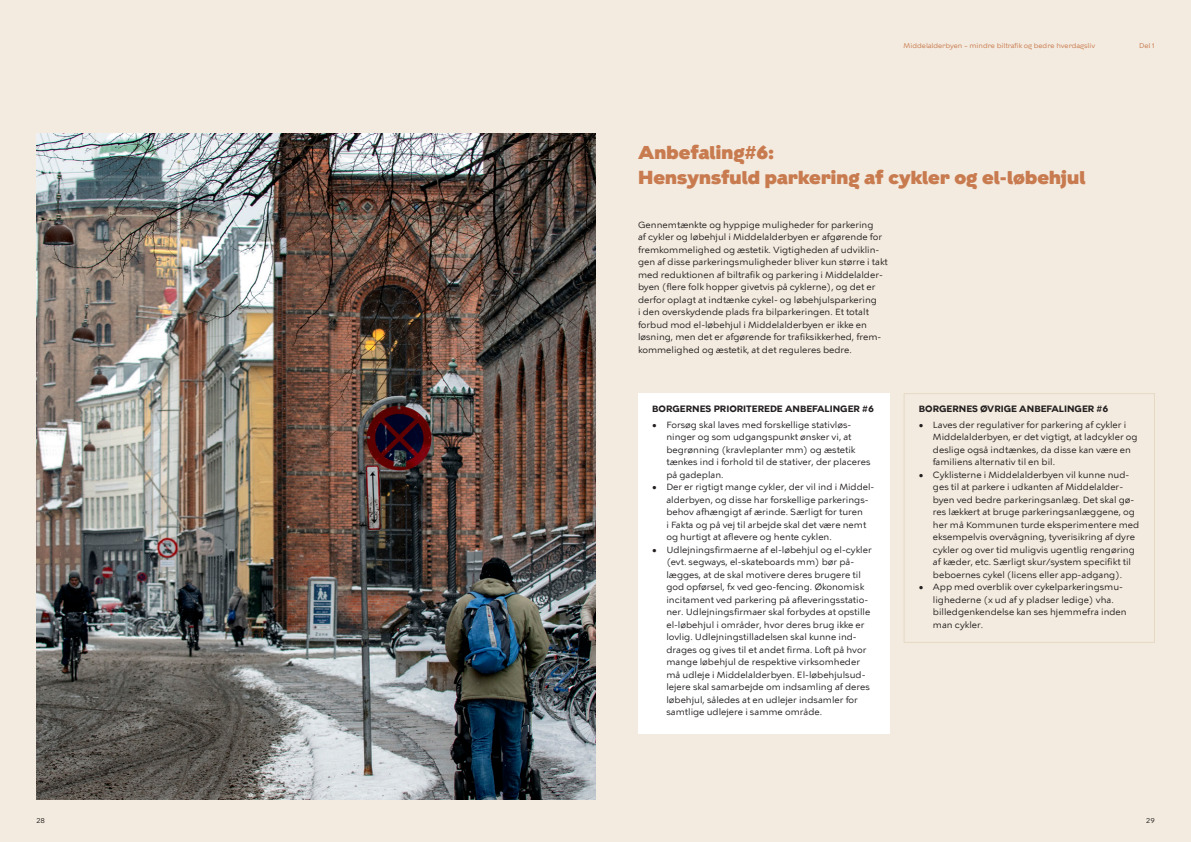
<style>
.page{position:relative;width:1191px;height:842px;background:#f3ebdf}
.page>*{position:absolute;margin:0;border:0;box-sizing:border-box;transform-origin:0 0}
.t1{font:900 18.7px/25px "KBH";letter-spacing:.005em;color:#c97b50}
.t2{font:9px/12.5px "KBH Tekst";color:#231f20}
.t3{font:700 9px "KBH Tekst";color:#231f20}
.t4{font:7px "KBH";color:#c97b50}
.t5{font:7px "KBH";color:#231f20}
</style>
<div class="page">
<img style="left:36px;top:134px;width:559px;height:665px">
<div style="left:903px;top:393px;width:252px;height:250px;border:1px solid #e7dac5"></div>
<div style="left:638px;top:393px;width:251px;height:340px;background:#fff"></div>
<p class="t4" style="left:903px;top:41px;width:193px">Middelalderbyen – mindre biltrafik og bedre hverdagsliv</p>
<p class="t4" style="left:1139px;top:41px;width:17px">Del 1</p>
<h1 class="t1" style="left:638px;top:142px;width:449px">Anbefaling#6:<br>Hensynsfuld parkering af cykler og el-løbehjul</h1>
<p class="t2" style="left:638px;top:219px;width:251px">Gennemtænkte og hyppige muligheder for parkering<br>af cykler og løbehjul i Middelalderbyen er afgørende for fremkommelighed og æstetik. Vigtigheden af udviklin&shy;gen af disse parkeringsmuligheder bliver kun større i takt med reduktionen af biltrafik og parkering i Middelalder&shy;byen (flere folk hopper givetvis på cyklerne), og det er derfor oplagt at indtænke cykel- og løbehjulsparkering<br>i den overskydende plads fra bilparkeringen. Et totalt forbud mod el-løbehjul i Middelalderbyen er ikke en løsning, men det er afgørende for trafiksikkerhed, frem&shy;kommelighed og æstetik, at det reguleres bedre.</p>
<p class="t3" style="left:652px;top:405px;width:223px">BORGERNES PRIORITEREDE ANBEFALINGER #6</p>
<p class="t2" style="left:666px;top:419px;width:206px;text-indent:-14px">• Forsøg skal laves med forskellige stativløs&shy;ninger og som udgangspunkt ønsker vi, at begrønning (kravleplanter mm) og æstetik tænkes ind i forhold til de stativer, der placeres på gadeplan.</p>
<p class="t2" style="left:666px;top:481px;width:210px;text-indent:-14px">• Der er rigtigt mange cykler, der vil ind i Middel&shy;alderbyen, og disse har forskellige parkerings&shy;behov afhængigt af ærinde. Særligt for turen<br>i Fakta og på vej til arbejde skal det være nemt og hurtigt at aflevere og hente cyklen.</p>
<p class="t2" style="left:666px;top:544px;width:207px;text-indent:-14px">• Udlejningsfirmaerne af el-løbehjul og el-cykler (evt. segways, el-skateboards mm) bør på&shy;lægges, at de skal motivere deres brugere til god opførsel, fx ved geo-fencing. Økonomisk incitament ved parkering på afleveringsstatio&shy;ner. Udlejningsfirmaer skal forbydes at opstille el-løbehjul i områder, hvor deres brug ikke er lovlig. Udlejningstilladelsen skal kunne ind&shy;drages og gives til et andet firma. Loft på hvor mange løbehjul de respektive virksomheder må udleje i Middelalderbyen. El-løbehjulsud&shy;lejere skal samarbejde om indsamling af deres løbehjul, således at en udlejer indsamler for samtlige udlejere i samme område.</p>
<p class="t3" style="left:918px;top:405px;width:191px">BORGERNES ØVRIGE ANBEFALINGER #6</p>
<p class="t2" style="left:933px;top:419px;width:206px;text-indent:-14px">• Laves der regulativer for parkering af cykler i Middelalderbyen, er det vigtigt, at ladcykler og deslige også indtænkes, da disse kan være en familiens alternativ til en bil.</p>
<p class="t2" style="left:933px;top:469px;width:208px;text-indent:-14px">• Cyklisterne i Middelalderbyen vil kunne nud&shy;ges til at parkere i udkanten af Middelalder&shy;byen ved bedre parkeringsanlæg. Det skal gø&shy;res lækkert at bruge parkeringsanlæggene, og her må Kommunen turde eksperimentere med eksempelvis overvågning, tyverisikring af dyre cykler og over tid muligvis ugentlig rengøring af kæder, etc. Særligt skur/system specifikt til beboernes cykel (licens eller app-adgang).</p>
<p class="t2" style="left:933px;top:581px;width:195px;text-indent:-14px">• App med overblik over cykelparkeringsmu&shy;lighederne (x ud af y pladser ledige) vha. billedgenkendelse kan ses hjemmefra inden man cykler.</p>
<p class="t5" style="left:36px;top:818px;width:11px">28</p>
<p class="t5" style="left:1145px;top:818px;width:11px">29</p>
</div>
